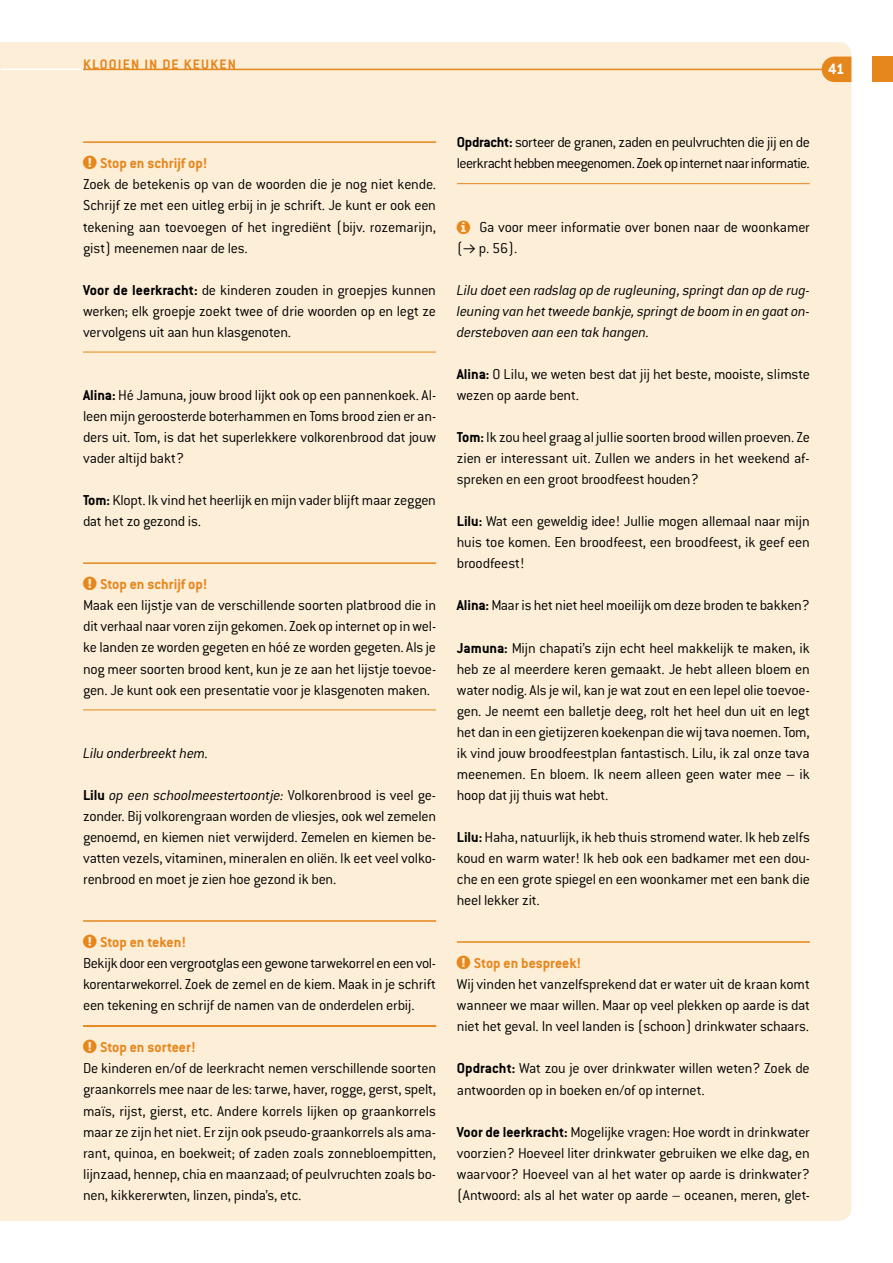
<style>
.page{position:relative;width:893px;height:1263px;background:#fff}
.page>*{position:absolute;margin:0;border:0;box-sizing:border-box;transform-origin:0 0}
.t1{font:700 16.5px "Conduit ITC Pro";color:#fff}
.t2{font:300 15.75px/21px "Conduit ITC Pro";letter-spacing:-.015em;color:#000}
.t3{font:italic 300 15.75px/21px "Conduit ITC Pro";letter-spacing:-.015em;color:#000;text-align:justify}
.t4{font:300 15.75px/21px "Conduit ITC Pro";letter-spacing:-.04em;color:#000}
.t5{font:700 15px "Conduit ITC Pro";letter-spacing:.08em;color:#e6871e}
.s1{color:#e6871e}
.s2{font-weight:700;color:#e6871e}
.s3{font-weight:700}
.s4{font-style:italic}
.s5{font-family:"Biotif";font-weight:400;font-size:14.25px}
</style>
<div class="page">
<div style="left:0;top:42px;width:851px;height:1179px;background:#fdeed8"></div>
<hr style="left:83px;top:141px;width:353px;height:2px;background:#e6871e">
<hr style="left:83px;top:352px;width:353px;height:1px;background:#e6871e">
<hr style="left:83px;top:562px;width:353px;height:2px;background:#e6871e">
<hr style="left:83px;top:709px;width:353px;height:1px;background:#e6871e">
<hr style="left:83px;top:920px;width:353px;height:2px;background:#e6871e">
<hr style="left:83px;top:1025px;width:353px;height:2px;background:#e6871e">
<hr style="left:457px;top:183px;width:353px;height:1px;background:#e6871e">
<hr style="left:457px;top:941px;width:353px;height:2px;background:#e6871e">
<hr style="left:83px;top:69px;width:766px;height:1px;background:#e6871e">
<hr style="left:1px;top:69px;width:82px;height:1px;background:#fff">
<div style="left:872px;top:57px;width:21px;height:25px;background:#e6871e"></div>
<div style="left:822px;top:57px;width:29px;height:25px;background:#e6871e;border-radius:13px"></div>
<svg style="left:457px;top:221px;width:13px;height:13px"></svg>
<p class="t5" style="left:83px;top:55px;width:154px">KLOOIEN IN DE KEUKEN</p>
<p class="t1" style="left:828px;top:59px;width:18px">41</p>
<p class="t2" style="left:83px;top:153px;width:355px"><span class="s1">■</span> <span class="s2">Stop en schrijf op!<br></span>Zoek de betekenis op van de woorden die je nog niet kende.<br>Schrijf ze met een uitleg erbij in je schrift. Je kunt er ook een tekening aan toevoegen of het ingrediënt (bijv. rozemarijn, gist) meenemen naar de les.</p>
<p class="t2" style="left:83px;top:279px;width:355px;text-align:justify"><span class="s3">Voor de leerkracht:</span> de kinderen zouden in groepjes kunnen werken; elk groepje zoekt twee of drie woorden op en legt ze vervolgens uit aan hun klasgenoten.</p>
<p class="t2" style="left:83px;top:385px;width:355px;text-align:justify"><span class="s3">Alina:</span> Hé Jamuna, jouw brood lijkt ook op een pannenkoek. Al&shy;leen mijn geroosterde boterhammen en Toms brood zien er an&shy;ders uit. Tom, is dat het superlekkere volkorenbrood dat jouw vader altijd bakt?</p>
<p class="t2" style="left:83px;top:490px;width:354px"><span class="s3">Tom:</span> Klopt. Ik vind het heerlijk en mijn vader blijft maar zeggen dat het zo gezond is.</p>
<p class="t2" style="left:83px;top:574px;width:355px"><span class="s1">■</span> <span class="s2">Stop en schrijf op!<br></span>Maak een lijstje van de verschillende soorten platbrood die in dit verhaal naar voren zijn gekomen. Zoek op internet op in wel&shy;ke landen ze worden gegeten en hóé ze worden gegeten. Als je nog meer soorten brood kent, kun je ze aan het lijstje toevoe&shy;gen. Je kunt ook een presentatie voor je klasgenoten maken.</p>
<p class="t3" style="left:83px;top:742px;width:127px">Lilu onderbreekt hem.</p>
<p class="t2" style="left:83px;top:784px;width:355px;text-align:justify"><span class="s3">Lilu</span> <span class="s4">op een schoolmeestertoontje:</span> Volkorenbrood is veel ge&shy;zonder. Bij volkorengraan worden de vliesjes, ook wel zemelen genoemd, en kiemen niet verwijderd. Zemelen en kiemen be&shy;vatten vezels, vitaminen, mineralen en oliën. Ik eet veel volko&shy;renbrood en moet je zien hoe gezond ik ben.</p>
<p class="t2" style="left:83px;top:932px;width:355px"><span class="s1">■</span> <span class="s2">Stop en teken!<br></span>Bekijk door een vergrootglas een gewone tarwekorrel en een vol&shy;korentarwekorrel. Zoek de zemel en de kiem. Maak in je schrift een tekening en schrijf de namen van de onderdelen erbij.</p>
<p class="t2" style="left:83px;top:1037px;width:355px"><span class="s1">■</span> <span class="s2">Stop en sorteer!<br></span>De kinderen en/of de leerkracht nemen verschillende soorten graankorrels mee naar de les: tarwe, haver, rogge, gerst, spelt, maïs, rijst, gierst, etc. Andere korrels lijken op graankorrels maar ze zijn het niet. Er zijn ook pseudo-graankorrels als ama&shy;rant, quinoa, en boekweit; of zaden zoals zonnebloempitten, lijnzaad, hennep, chia en maanzaad; of peulvruchten zoals bo&shy;nen, kikkererwten, linzen, pinda’s, etc.</p>
<p class="t4" style="left:457px;top:132px;width:355px"><span class="s3">Opdracht:</span> sorteer de granen, zaden en peulvruchten die jij en de leerkracht hebben meegenomen. Zoek op internet naar informatie.</p>
<p class="t2" style="left:457px;top:216px;width:355px;text-indent:23px">Ga voor meer informatie over bonen naar de woonkamer (<span class="s5">→</span> p. 56).</p>
<p class="t3" style="left:457px;top:279px;width:355px">Lilu doet een radslag op de rugleuning, springt dan op de rug&shy;leuning van het tweede bankje, springt de boom in en gaat on&shy;dersteboven aan een tak hangen.</p>
<p class="t2" style="left:457px;top:364px;width:355px"><span class="s3">Alina:</span> O Lilu, we weten best dat jij het beste, mooiste, slimste wezen op aarde bent.</p>
<p class="t2" style="left:457px;top:427px;width:355px;text-align:justify"><span class="s3">Tom:</span> Ik zou heel graag al jullie soorten brood willen proeven. Ze zien er interessant uit. Zullen we anders in het weekend af&shy;spreken en een groot broodfeest houden?</p>
<p class="t2" style="left:457px;top:511px;width:355px;text-align:justify"><span class="s3">Lilu:</span> Wat een geweldig idee! Jullie mogen allemaal naar mijn huis toe komen. Een broodfeest, een broodfeest, ik geef een broodfeest!</p>
<p class="t2" style="left:457px;top:595px;width:355px"><span class="s3">Alina:</span> Maar is het niet heel moeilijk om deze broden te bakken?</p>
<p class="t2" style="left:457px;top:637px;width:355px;text-align:justify"><span class="s3">Jamuna:</span> Mijn chapati’s zijn echt heel makkelijk te maken, ik heb ze al meerdere keren gemaakt. Je hebt alleen bloem en water nodig. Als je wil, kan je wat zout en een lepel olie toevoe&shy;gen. Je neemt een balletje deeg, rolt het heel dun uit en legt het dan in een gietijzeren koekenpan die wij tava noemen. Tom, ik vind jouw broodfeestplan fantastisch. Lilu, ik zal onze tava meenemen. En bloem. Ik neem alleen geen water mee – ik hoop dat jij thuis wat hebt.</p>
<p class="t2" style="left:457px;top:827px;width:355px;text-align:justify"><span class="s3">Lilu:</span> Haha, natuurlijk, ik heb thuis stromend water. Ik heb zelfs koud en warm water! Ik heb ook een badkamer met een dou&shy;che en een grote spiegel en een woonkamer met een bank die heel lekker zit.</p>
<p class="t2" style="left:457px;top:953px;width:355px"><span class="s1">■</span> <span class="s2">Stop en bespreek!<br></span>Wij vinden het vanzelfsprekend dat er water uit de kraan komt wanneer we maar willen. Maar op veel plekken op aarde is dat niet het geval. In veel landen is (schoon) drinkwater schaars.</p>
<p class="t2" style="left:457px;top:1058px;width:354px"><span class="s3">Opdracht:</span> Wat zou je over drinkwater willen weten? Zoek de antwoorden op in boeken en/of op internet.</p>
<p class="t2" style="left:457px;top:1121px;width:355px;text-align:justify"><span class="s3">Voor de leerkracht:</span> Mogelijke vragen: Hoe wordt in drinkwater voorzien? Hoeveel liter drinkwater gebruiken we elke dag, en waarvoor? Hoeveel van al het water op aarde is drinkwater? (Antwoord: als al het water op aarde – oceanen, meren, glet-</p>
</div>
